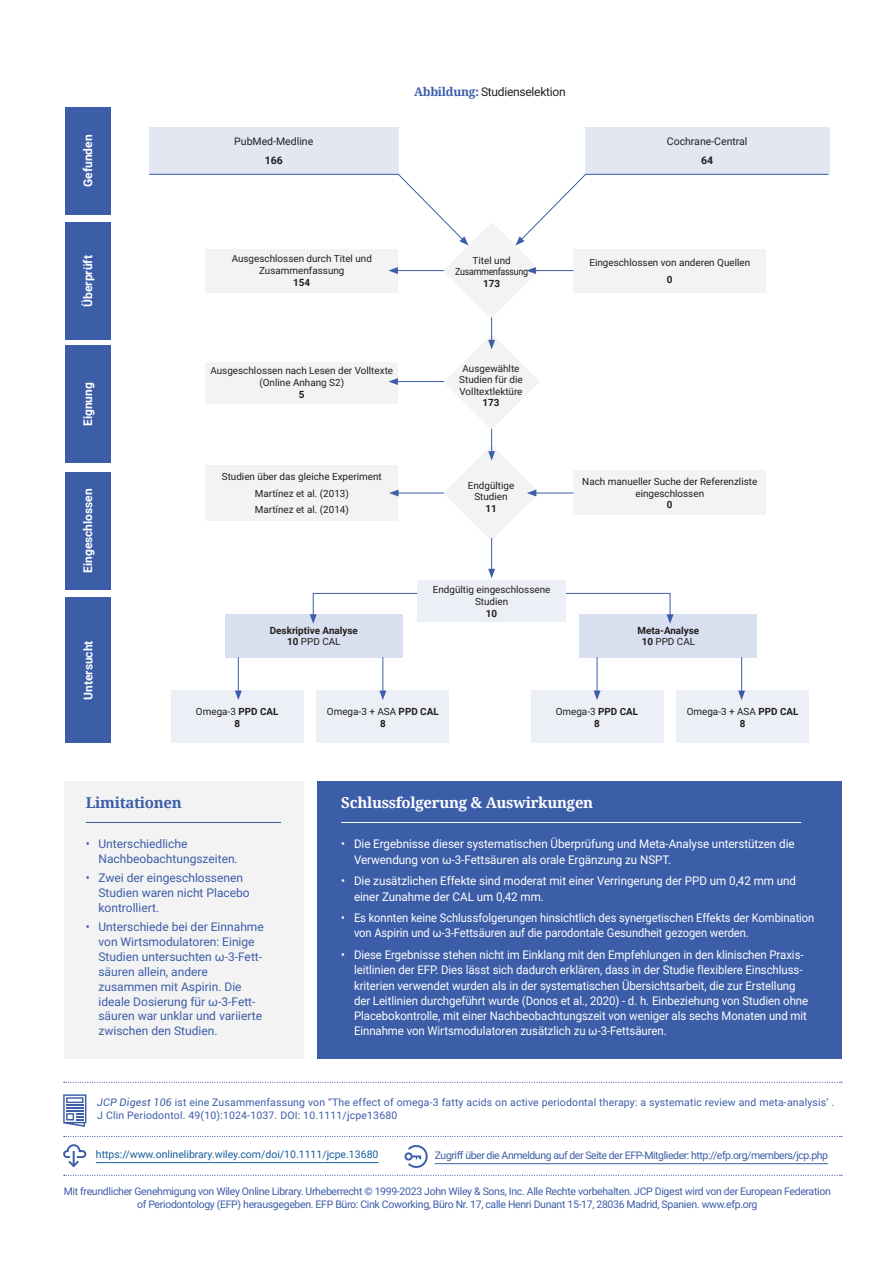
<style>
.page{position:relative;width:893px;height:1263px;background:#fff}
.page>*{position:absolute;margin:0;border:0;box-sizing:border-box;transform-origin:0 0}
.t1{font:700 15px "Noto Serif";letter-spacing:-.02em;color:#fff}
.t2{font:700 15px "Noto Serif";letter-spacing:-.02em;color:#3c5da8}
.t3{font:12px/15.3px "Roboto";letter-spacing:-.005em;color:#fff;scale:.95 1}
.t4{font:12px/14.9px "Roboto";color:#3c5da8}
.t5{font:12px/15.3px "Roboto";letter-spacing:-.005em;color:#fff}
.t6{font:12px/15.3px "Roboto";letter-spacing:-.005em;color:#fff;scale:.93 1}
.t7{font:700 12px "Roboto";color:#fff}
.t8{font:12px "Roboto";letter-spacing:-.02em;color:#231f20}
.t9{font:10.5px/12.6px "Roboto";letter-spacing:-.03em;color:#3c5da8;text-align:center}
.t10{font:10.5px/12.6px "Roboto";letter-spacing:.015em;color:#3c5da8}
.t11{font:10.5px "Roboto";color:#175d9e}
.t12{font:10.5px "Roboto";color:#231f20}
.t13{font:700 10.5px "Roboto";color:#231f20}
.t14{font:9.9px/11.9px "Roboto";color:#231f20;text-align:center}
.t15{font:700 9.9px/11.9px "Roboto";color:#231f20;text-align:center}
.t16{font:9.9px/11.1px "Roboto";letter-spacing:-.035em;color:#231f20;text-align:center}
.s1{font-family:"Noto Serif";font-weight:700;color:#3c5da8}
.s2{font-family:"Aller";font-weight:700;color:#3c5da8}
.s3{font-weight:400}
.s4{font-weight:700}
.s5{font-style:italic}
</style>
<div class="page">
<div style="left:64px;top:781px;width:239px;height:277px;background:#f3f3f3"></div>
<hr style="left:86px;top:822px;width:195px;height:1px;background:#3c5da8">
<div style="left:317px;top:781px;width:524px;height:277px;background:#3c5da8"></div>
<hr style="left:341px;top:822px;width:460px;height:1px;background:#fff">
<svg style="left:64px;top:1175px;width:778px;height:1px"></svg>
<svg style="left:64px;top:1082px;width:778px;height:1px"></svg>
<svg style="left:63px;top:1094px;width:23px;height:33px"></svg>
<svg style="left:64px;top:1136px;width:778px;height:1px"></svg>
<hr style="left:96px;top:1162px;width:282px;height:1px;background:#175d9e">
<svg style="left:63px;top:1144px;width:24px;height:24px"></svg>
<hr style="left:435px;top:1163px;width:393px;height:1px;background:#3c5da8">
<svg style="left:404px;top:1145px;width:24px;height:23px"></svg>
<div style="left:149px;top:127px;width:249px;height:48px;background:#e2e7f2"></div>
<div style="left:417px;top:580px;width:149px;height:42px;background:#eceff6"></div>
<div style="left:225px;top:614px;width:177px;height:43px;background:#d8dfee"></div>
<div style="left:171px;top:691px;width:132px;height:52px;background:#eceff6"></div>
<div style="left:531px;top:691px;width:132px;height:52px;background:#eceff6"></div>
<div style="left:317px;top:691px;width:132px;height:52px;background:#eceff6"></div>
<div style="left:676px;top:691px;width:133px;height:52px;background:#eceff6"></div>
<div style="left:580px;top:614px;width:177px;height:43px;background:#d8dfee"></div>
<div style="left:585px;top:127px;width:244px;height:48px;background:#e2e7f2"></div>
<div style="left:65px;top:472px;width:46px;height:118px;background:#3c5da8"></div>
<div style="left:65px;top:345px;width:46px;height:118px;background:#3c5da8"></div>
<div style="left:65px;top:222px;width:46px;height:118px;background:#3c5da8"></div>
<div style="left:65px;top:107px;width:46px;height:107px;background:#3c5da8"></div>
<div style="left:65px;top:598px;width:46px;height:145px;background:#3c5da8"></div>
<hr style="left:238px;top:657px;width:1px;height:36px;background:#3c5da8">
<svg style="left:235px;top:691px;width:7px;height:9px"></svg>
<hr style="left:597px;top:657px;width:1px;height:36px;background:#3c5da8">
<svg style="left:594px;top:691px;width:6px;height:9px"></svg>
<hr style="left:382px;top:657px;width:1px;height:36px;background:#3c5da8">
<svg style="left:379px;top:691px;width:7px;height:9px"></svg>
<hr style="left:741px;top:657px;width:1px;height:36px;background:#3c5da8">
<svg style="left:738px;top:691px;width:7px;height:9px"></svg>
<svg style="left:310px;top:593px;width:108px;height:31px"></svg>
<svg style="left:566px;top:593px;width:107px;height:31px"></svg>
<hr style="left:491px;top:538px;width:1px;height:33px;background:#3c5da8">
<svg style="left:488px;top:569px;width:7px;height:9px"></svg>
<svg style="left:149px;top:174px;width:680px;height:367px"></svg>
<p class="t7" style="left:80px;top:187px;width:54px;rotate:-90deg">Gefunden</p>
<p class="t7" style="left:80px;top:307px;width:53px;rotate:-90deg">Überprüft</p>
<p class="t7" style="left:80px;top:426px;width:45px;rotate:-90deg">Eignung</p>
<p class="t7" style="left:80px;top:573px;width:86px;rotate:-90deg">Eingeschlossen</p>
<p class="t7" style="left:80px;top:700px;width:61px;rotate:-90deg">Untersucht</p>
<p class="t12" style="left:234px;top:134px;width:80px">PubMed-Medline</p>
<p class="t13" style="left:265px;top:153px;width:20px">166</p>
<p class="t8" style="left:414px;top:83px;width:153px"><span class="s1">Abbildung</span><span class="s2">:</span> Studienselektion</p>
<p class="t12" style="left:667px;top:134px;width:82px">Cochrane-Central</p>
<p class="t13" style="left:701px;top:153px;width:14px">64</p>
<p class="t14" style="left:232px;top:253px;width:142px">Ausgeschlossen durch Titel und<br>Zusammenfassung</p>
<p class="t15" style="left:293px;top:276px;width:19px">154</p>
<p class="t16" style="left:455px;top:254px;width:74px">Titel und<br>Zusammenfassung</p>
<p class="t15" style="left:483px;top:277px;width:19px">173</p>
<p class="t14" style="left:589px;top:256px;width:162px">Eingeschlossen von anderen Quellen</p>
<p class="t15" style="left:667px;top:273px;width:7px">0</p>
<p class="t14" style="left:210px;top:365px;width:184px">Ausgeschlossen nach Lesen der Volltexte (Online Anhang S2)</p>
<p class="t15" style="left:299px;top:388px;width:7px">5</p>
<p class="t14" style="left:459px;top:363px;width:65px;line-height:11.1px">Ausgewählte<br>Studien für die<br>Volltextlektüre</p>
<p class="t15" style="left:482px;top:397px;width:19px">173</p>
<p class="t14" style="left:222px;top:468px;width:161px;line-height:16.2px">Studien über das gleiche Experiment<br>Martínez et al. (2013)<br>Martínez et al. (2014)</p>
<p class="t14" style="left:468px;top:480px;width:48px;line-height:11.1px">Endgültige<br>Studien</p>
<p class="t15" style="left:485px;top:502px;width:13px">11</p>
<p class="t14" style="left:582px;top:475px;width:177px">Nach manueller Suche der Referenzliste eingeschlossen</p>
<p class="t15" style="left:667px;top:499px;width:7px">0</p>
<p class="t14" style="left:433px;top:583px;width:119px">Endgültig eingeschlossene<br>Studien</p>
<p class="t15" style="left:486px;top:607px;width:13px">10</p>
<p class="t15" style="left:270px;top:624px;width:90px">Deskriptive Analyse<br>10 <span class="s3">PPD CAL</span></p>
<p class="t15" style="left:637px;top:624px;width:63px">Meta-Analyse<br>10 <span class="s3">PPD CAL</span></p>
<p class="t14" style="left:196px;top:705px;width:84px">Omega-3 <span class="s4">PPD CAL<br>8</span></p>
<p class="t14" style="left:556px;top:705px;width:84px">Omega-3 <span class="s4">PPD CAL<br>8</span></p>
<p class="t14" style="left:327px;top:705px;width:113px">Omega-3 + ASA <span class="s4">PPD CAL<br>8</span></p>
<p class="t14" style="left:687px;top:705px;width:113px">Omega-3 + ASA <span class="s4">PPD CAL<br>8</span></p>
<p class="t2" style="left:86px;top:792px;width:98px">Limitationen</p>
<p class="t1" style="left:341px;top:792px;width:254px">Schlussfolgerung &amp; Auswirkungen</p>
<p class="t4" style="left:98px;top:836px;width:141px;text-indent:-13px">• Unterschiedliche<br>Nachbeobachtungszeiten.</p>
<p class="t4" style="left:98px;top:870px;width:153px;text-indent:-13px">• Zwei der eingeschlossenen<br>Studien waren nicht Placebo kontrolliert.</p>
<p class="t4" style="left:98px;top:919px;width:167px;text-indent:-13px">• Unterschiede bei der Einnahme von Wirtsmodulatoren: Einige<br>Studien untersuchten ω-3-Fett&shy;säuren allein, andere zusammen mit Aspirin. Die ideale Dosierung für ω-3-Fett&shy;säuren war unklar und variierte zwischen den Studien.</p>
<p class="t5" style="left:354px;top:836px;width:442px;text-indent:-13px">• Die Ergebnisse dieser systematischen Überprüfung und Meta-Analyse unterstützen die<br>Verwendung von ω-3-Fettsäuren als orale Ergänzung zu NSPT.</p>
<p class="t5" style="left:354px;top:873px;width:444px;text-indent:-13px">• Die zusätzlichen Effekte sind moderat mit einer Verringerung der PPD um 0,42 mm und einer Zunahme der CAL um 0,42 mm.</p>
<p class="t6" style="left:354px;top:910px;width:496px;text-indent:-13px">• Es konnten keine Schlussfolgerungen hinsichtlich des synergetischen Effekts der Kombination von Aspirin und ω-3-Fettsäuren auf die parodontale Gesundheit gezogen werden.</p>
<p class="t3" style="left:354px;top:947px;width:480px;text-indent:-13px">• Diese Ergebnisse stehen nicht im Einklang mit den Empfehlungen in den klinischen Praxis&shy;leitlinien der EFP. Dies lässt sich dadurch erklären, dass in der Studie flexiblere Einschluss&shy;kriterien verwendet wurden als in der systematischen Übersichtsarbeit, die zur Erstellung der Leitlinien durchgeführt wurde (Donos et al., 2020) - d. h. Einbeziehung von Studien ohne Placebokontrolle, mit einer Nachbeobachtungszeit von weniger als sechs Monaten und mit Einnahme von Wirtsmodulatoren zusätzlich zu ω-3-Fettsäuren.</p>
<p class="t10" style="left:97px;top:1096px;width:738px"><span class="s5">JCP Digest 106</span> ist eine Zusammenfassung von “The effect of omega-3 fatty acids on active periodontal therapy: a systematic review and meta-analysis’ .<br>J Clin Periodontol. 49(10):1024-1037. DOI: 10.1111/jcpe13680</p>
<p class="t11" style="left:96px;top:1147px;width:284px">https://www.onlinelibrary.wiley.com/doi/10.1111/jcpe.13680</p>
<p class="t9" style="left:435px;top:1149px;width:395px">Zugriff über die Anmeldung auf der Seite der EFP-Mitglieder: http://efp.org/members/jcp.php</p>
<p class="t9" style="left:64px;top:1185px;width:769px">Mit freundlicher Genehmigung von Wiley Online Library. Urheberrecht © 1999-2023 John Wiley &amp; Sons, Inc. Alle Rechte vorbehalten. JCP Digest wird von der European Federation of Periodontology (EFP) herausgegeben. EFP Büro: Cink Coworking, Büro Nr. 17, calle Henri Dunant 15-17, 28036 Madrid, Spanien. www.efp.org</p>
</div>
